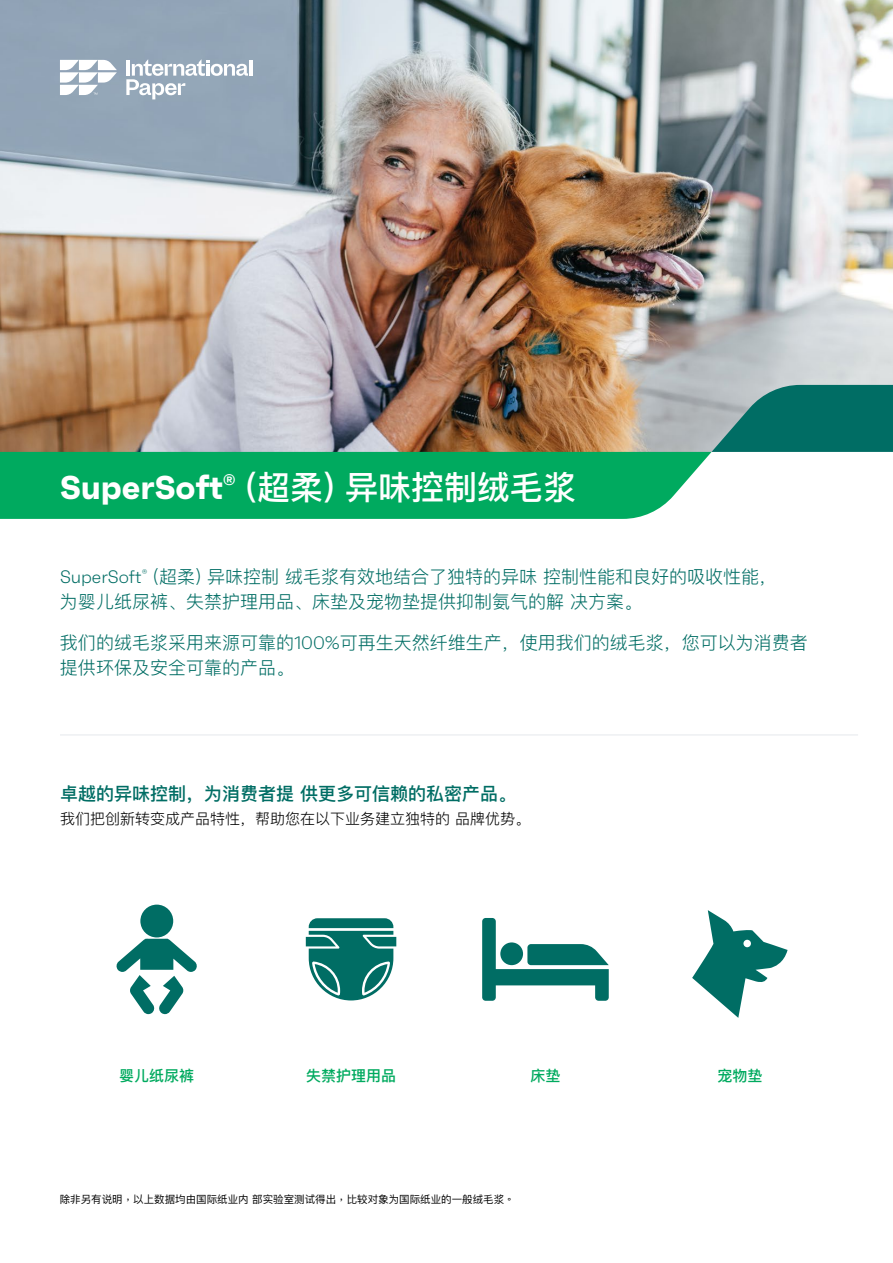
<style>
.page{position:relative;width:893px;height:1263px;background:#fff}
.page>*{position:absolute;margin:0;border:0;box-sizing:border-box;transform-origin:0 0}
.t1{font:33px "Ping Fang SC Bold";color:#fff}
.t2{font:300 18px/25.5px "Ping Fang SC";color:#006d64}
.t3{font:18px "Ping Fang SC Bold";color:#006d64}
.t4{font:300 15px "Ping Fang SC";color:#000}
.t5{font:15px "Ping Fang SC Bold";color:#00aa5f}
.t6{font:10.5px "Ping Fang HK";color:#000}
.s1{font-family:"Faktum";font-weight:700}
.s2{font-family:"Faktum"}
</style>
<div class="page">
<img style="left:0;top:0;width:893px;height:452px">
<hr style="left:249px;top:60px;width:3px;height:16px;background:#fff">
<svg style="left:126px;top:59px;width:122px;height:40px"></svg>
<svg style="left:60px;top:60px;width:57px;height:35px"></svg>
<div style="left:0;top:452px;width:711px;height:67px;background:#00aa5f"></div>
<svg style="left:711px;top:385px;width:182px;height:67px;background:#207b74"></svg>
<hr style="left:60px;top:734px;width:798px;height:1px;background:#e5e8ec">
<svg style="left:482px;top:918px;width:127px;height:83px"></svg>
<div style="left:500px;top:942px;width:23px;height:23px;background:#006d64;border-radius:50%"></div>
<svg style="left:692px;top:910px;width:96px;height:108px"></svg>
<svg style="left:306px;top:918px;width:90px;height:82px"></svg>
<svg style="left:117px;top:939px;width:80px;height:75px"></svg>
<div style="left:140px;top:905px;width:33px;height:32px;background:#006d64;border-radius:50%"></div>
<h1 class="t1" style="left:60px;top:467px;width:518px"><span class="s1">SuperSoft</span><sup>®</sup> (超柔) 异味控制绒毛浆</h1>
<p class="t2" style="left:60px;top:563px;width:718px"><span class="s2">SuperSoft</span><sup>®</sup> (超柔) 异味控制 绒毛浆有效地结合了独特的异味 控制性能和良好的吸收性能，为婴儿纸尿裤、失禁护理用品、床垫及宠物垫提供抑制氨气的解 决方案。</p>
<p class="t2" style="left:60px;top:629px;width:749px">我们的绒毛浆采用来源可靠的<span class="s2">100%</span>可再生天然纤维生产，使用我们的绒毛浆，您可以为消费者提供环保及安全可靠的产品。</p>
<p class="t3" style="left:60px;top:783px;width:457px">卓越的异味控制，为消费者提 供更多可信赖的私密产品。</p>
<p class="t4" style="left:60px;top:810px;width:471px">我们把创新转变成产品特性，帮助您在以下业务建立独特的 品牌优势。</p>
<p class="t5" style="left:119px;top:1067px;width:77px">婴儿纸尿裤</p>
<p class="t5" style="left:306px;top:1067px;width:92px">失禁护理用品</p>
<p class="t5" style="left:530px;top:1067px;width:31px">床垫</p>
<p class="t5" style="left:717px;top:1067px;width:46px">宠物垫</p>
<p class="t6" style="left:60px;top:1193px;width:456px">除非另有说明，以上数据均由国际纸业内 部实验室测试得出，比较对象为国际纸业的一般绒毛浆。</p>
</div>
